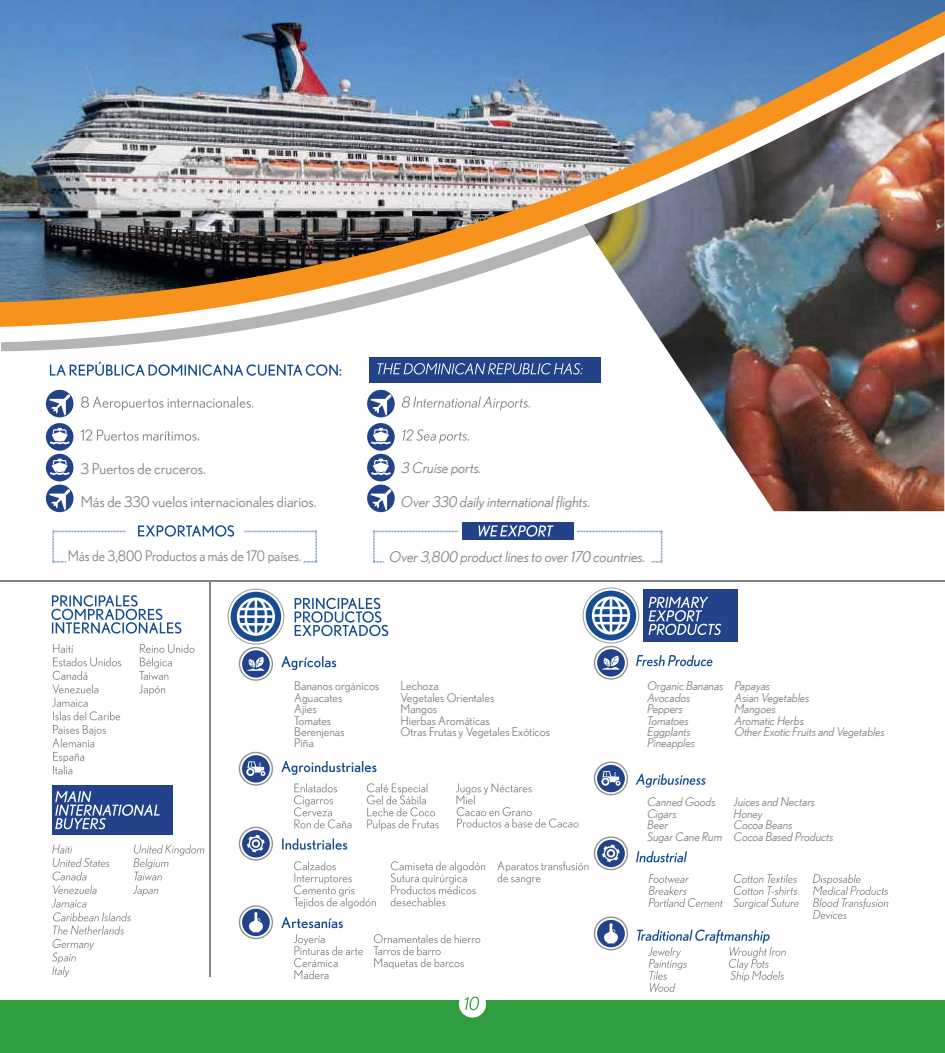
<style>
.page{position:relative;width:945px;height:1053px;background:#fff}
.page>*{position:absolute;margin:0;border:0;box-sizing:border-box;transform-origin:0 0}
.t1{font:italic 14.85px "Nobel";color:#7f8485}
.t2{font:14.85px "Nobel";color:#7f8485}
.t3{font:14.55px "Nobel";color:#7f8485;scale:.94 1}
.t4{font:italic 12px/11.4px "Nobel";color:#7f8485}
.t5{font:12px/11.4px "Nobel";color:#7f8485}
</style>
<div class="page">
<img style="left:500px;top:342px;width:444px;height:169px">
<div style="left:643px;top:590px;width:94px;height:52px;background:#224389"></div>
<div style="left:52px;top:785px;width:120px;height:50px;background:#224389"></div>
<div style="left:0;top:1000px;width:945px;height:53px;background:#2f9e40"></div>
<div style="left:459px;top:978px;width:27px;height:40px;background:#fff;border-radius:14px"></div>
<svg style="left:465px;top:997px;width:14px;height:13px"></svg>
<svg style="left:1px;top:342px;width:931px;height:9px"></svg>
<svg style="left:15px;top:327px;width:930px;height:15px"></svg>
<svg style="left:0;top:302px;width:945px;height:25px"></svg>
<svg style="left:51px;top:595px;width:130px;height:39px"></svg>
<svg style="left:55px;top:791px;width:105px;height:38px"></svg>
<svg style="left:52px;top:644px;width:69px;height:130px"></svg>
<svg style="left:139px;top:644px;width:56px;height:51px"></svg>
<svg style="left:281px;top:761px;width:96px;height:14px"></svg>
<svg style="left:635px;top:774px;width:71px;height:14px"></svg>
<svg style="left:282px;top:839px;width:65px;height:11px"></svg>
<svg style="left:636px;top:851px;width:51px;height:11px"></svg>
<svg style="left:281px;top:917px;width:62px;height:11px"></svg>
<svg style="left:294px;top:784px;width:57px;height:44px"></svg>
<svg style="left:294px;top:861px;width:82px;height:47px"></svg>
<svg style="left:649px;top:874px;width:74px;height:33px"></svg>
<svg style="left:294px;top:934px;width:69px;height:45px"></svg>
<svg style="left:374px;top:934px;width:106px;height:35px"></svg>
<svg style="left:637px;top:930px;width:149px;height:62px"></svg>
<svg style="left:391px;top:861px;width:94px;height:45px"></svg>
<svg style="left:733px;top:874px;width:66px;height:35px"></svg>
<svg style="left:813px;top:874px;width:75px;height:45px"></svg>
<svg style="left:497px;top:861px;width:91px;height:23px"></svg>
<svg style="left:367px;top:783px;width:72px;height:47px"></svg>
<div style="left:462px;top:523px;width:111px;height:17px;background:#224389"></div>
<div style="left:369px;top:357px;width:232px;height:26px;background:#224389"></div>
<svg style="left:50px;top:362px;width:291px;height:14px"></svg>
<svg style="left:377px;top:363px;width:206px;height:11px"></svg>
<div style="left:46px;top:390px;width:28px;height:27px;background:#224389;border-radius:50%"></div>
<svg style="left:49px;top:395px;width:21px;height:20px"></svg>
<div style="left:367px;top:390px;width:28px;height:27px;background:#224389;border-radius:50%"></div>
<svg style="left:370px;top:395px;width:21px;height:20px"></svg>
<div style="left:46px;top:485px;width:28px;height:27px;background:#224389;border-radius:50%"></div>
<svg style="left:49px;top:489px;width:21px;height:21px"></svg>
<div style="left:367px;top:485px;width:28px;height:27px;background:#224389;border-radius:50%"></div>
<svg style="left:370px;top:489px;width:21px;height:21px"></svg>
<svg style="left:46px;top:423px;width:28px;height:28px"></svg>
<svg style="left:50px;top:428px;width:19px;height:16px"></svg>
<svg style="left:367px;top:423px;width:28px;height:28px"></svg>
<svg style="left:371px;top:428px;width:20px;height:16px"></svg>
<div style="left:46px;top:454px;width:28px;height:27px;background:#224389;border-radius:50%"></div>
<svg style="left:50px;top:459px;width:19px;height:16px"></svg>
<div style="left:367px;top:454px;width:28px;height:27px;background:#224389;border-radius:50%"></div>
<svg style="left:371px;top:459px;width:20px;height:16px"></svg>
<svg style="left:81px;top:396px;width:172px;height:14px"></svg>
<svg style="left:81px;top:429px;width:118px;height:12px"></svg>
<svg style="left:402px;top:396px;width:128px;height:14px"></svg>
<svg style="left:402px;top:429px;width:67px;height:14px"></svg>
<svg style="left:138px;top:525px;width:96px;height:12px"></svg>
<svg style="left:479px;top:525px;width:75px;height:12px"></svg>
<svg style="left:52px;top:531px;width:74px;height:32px"></svg>
<svg style="left:244px;top:531px;width:73px;height:32px"></svg>
<svg style="left:373px;top:531px;width:85px;height:32px"></svg>
<svg style="left:577px;top:531px;width:85px;height:32px"></svg>
<svg style="left:228px;top:589px;width:160px;height:92px"></svg>
<svg style="left:583px;top:588px;width:138px;height:92px"></svg>
<svg style="left:239px;top:752px;width:34px;height:34px"></svg>
<svg style="left:594px;top:761px;width:34px;height:34px"></svg>
<svg style="left:239px;top:827px;width:34px;height:34px"></svg>
<svg style="left:594px;top:836px;width:34px;height:34px"></svg>
<svg style="left:239px;top:905px;width:34px;height:34px"></svg>
<svg style="left:594px;top:917px;width:34px;height:33px"></svg>
<hr style="left:210px;top:580px;width:1px;height:397px;background:#7f8485">
<hr style="left:0;top:580px;width:945px;height:1px;background:#7f8485">
<img style="left:0;top:0;width:945px;height:302px">
<svg style="left:456px;top:784px;width:123px;height:44px"></svg>
<svg style="left:52px;top:845px;width:152px;height:132px"></svg>
<p class="t2" style="left:81px;top:460px;width:127px">3 Puertos de cruceros.</p>
<p class="t1" style="left:402px;top:460px;width:82px">3 Cruise ports.</p>
<p class="t2" style="left:81px;top:493px;width:237px">Más de 330 vuelos internacionales diarios.</p>
<p class="t1" style="left:401px;top:494px;width:191px">Over 330 daily international flights.</p>
<p class="t3" style="left:68px;top:548px;width:250px">Más de 3,800 Productos a más de 170 países.</p>
<p class="t1" style="left:389px;top:549px;width:258px">Over 3,800 product lines to over 170 countries.</p>
<p class="t5" style="left:294px;top:680px;width:87px">Bananos orgánicos<br>Aguacates<br>Ajies<br>Tomates<br>Berenjenas<br>Piña</p>
<p class="t4" style="left:648px;top:680px;width:78px">Organic Bananas<br>Avocados<br>Peppers<br>Tomatoes<br>Eggplants<br>Pineapples</p>
<p class="t4" style="left:735px;top:680px;width:152px">Papayas<br>Asian Vegetables<br>Mangoes<br>Aromatic Herbs<br>Other Exotic Fruits and Vegetables</p>
<p class="t5" style="left:401px;top:680px;width:151px">Lechoza<br>Vegetales Orientales<br>Mangos<br>Hierbas Aromáticas<br>Otras Frutas y Vegetales Exóticos</p>
<p class="t4" style="left:647px;top:796px;width:77px">Canned Goods<br>Cigars<br>Beer<br>Sugar Cane Rum</p>
<p class="t4" style="left:734px;top:796px;width:101px">Juices and Nectars<br>Honey<br>Cocoa Beans<br>Cocoa Based Products</p>
</div>
